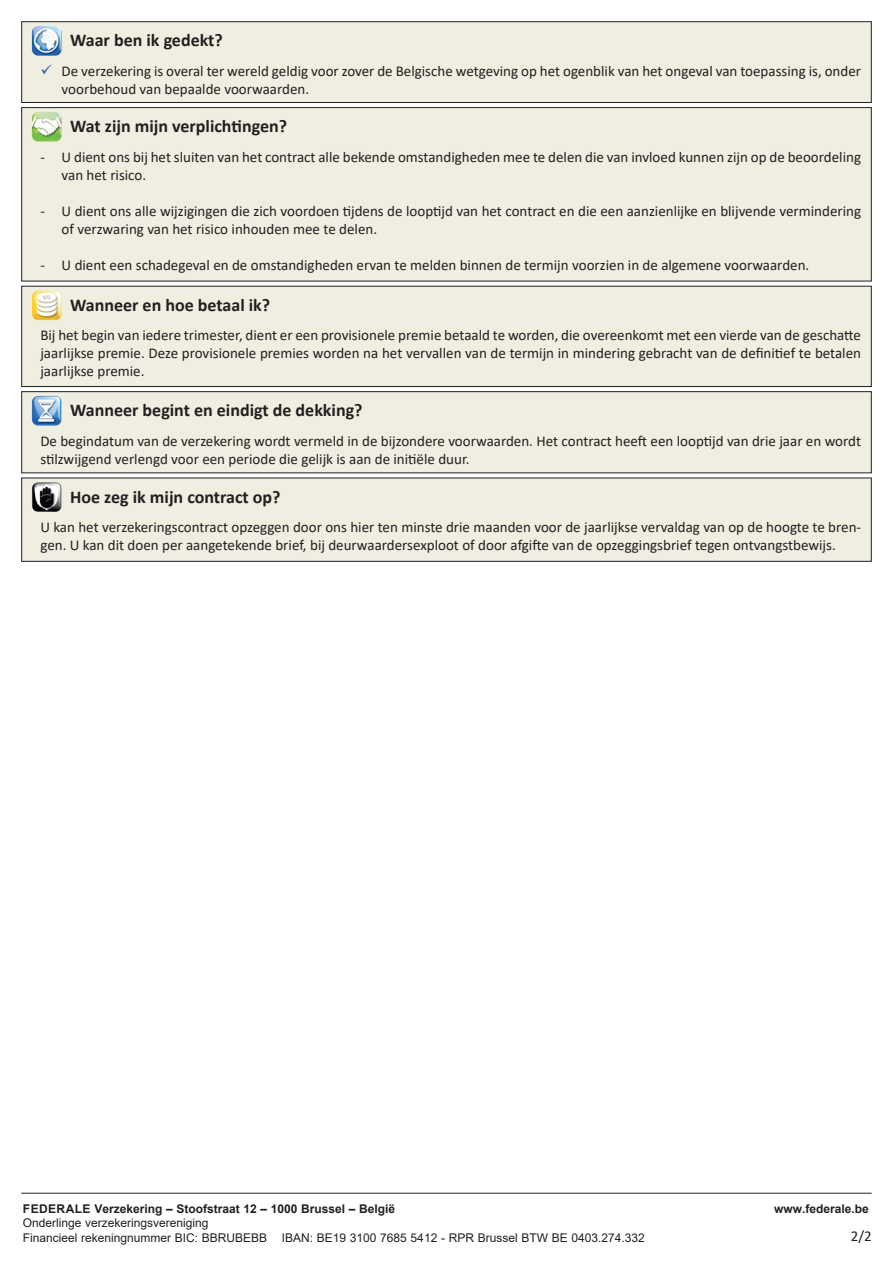
<style>
.page{position:relative;width:893px;height:1263px;background:#fff}
.page>*{position:absolute;margin:0;border:0;box-sizing:border-box;transform-origin:0 0}
.t1{font:700 18px "Calibri";color:#231f20}
.t2{font:15px/18px "Calibri";color:#231f20}
.Normaal{font:12px "Arial";color:#231f20}
.Normaal-2{font:700 12px "Arial";color:#231f20}
.s1{color:#2960ad}
</style>
<div class="page">
<div style="left:21px;top:21px;width:851px;height:82px;background:#efeee1;border:1px solid #231f20"></div>
<img style="left:32px;top:26px;width:30px;height:30px">
<div style="left:21px;top:107px;width:851px;height:174px;background:#efeee1;border:1px solid #231f20"></div>
<img style="left:32px;top:112px;width:30px;height:30px">
<div style="left:21px;top:286px;width:851px;height:101px;background:#efeee1;border:1px solid #231f20"></div>
<div style="left:21px;top:391px;width:851px;height:82px;background:#efeee1;border:1px solid #231f20"></div>
<img style="left:32px;top:396px;width:30px;height:30px">
<div style="left:21px;top:477px;width:851px;height:85px;background:#efeee1;border:1px solid #231f20"></div>
<img style="left:32px;top:482px;width:30px;height:30px">
<hr style="left:21px;top:1193px;width:851px;height:1px;background:#231f20">
<img style="left:32px;top:290px;width:30px;height:30px">
<p class="t1" style="left:70px;top:28px;width:154px">Waar ben ik gedekt?</p>
<p class="t2" style="left:40px;top:61px;width:822px"><span class="s1">✓</span> De verzekering is overal ter wereld geldig voor zover de Belgische wetgeving op het ogenblik van het ongeval van toepassing is, onder</p>
<p class="t2" style="left:62px;top:79px;width:249px">voorbehoud van bepaalde voorwaarden.</p>
<p class="t1" style="left:70px;top:113px;width:218px">Wat zijn mijn verplichtingen?</p>
<p class="t2" style="left:40px;top:147px;width:822px">- U dient ons bij het sluiten van het contract alle bekende omstandigheden mee te delen die van invloed kunnen zijn op de beoordeling</p>
<p class="t2" style="left:62px;top:165px;width:86px">van het risico.</p>
<p class="t2" style="left:62px;top:201px;width:801px;text-indent:-21px">- U dient ons alle wijzigingen die zich voordoen tijdens de looptijd van het contract en die een aanzienlijke en blijvende vermindering of verzwaring van het risico inhouden mee te delen.</p>
<p class="t2" style="left:40px;top:255px;width:770px">- U dient een schadegeval en de omstandigheden ervan te melden binnen de termijn voorzien in de algemene voorwaarden.</p>
<p class="t1" style="left:70px;top:292px;width:202px">Wanneer en hoe betaal ik?</p>
<p class="t2" style="left:40px;top:326px;width:822px;text-align:justify">Bij het begin van iedere trimester, dient er een provisionele premie betaald te worden, die overeenkomt met een vierde van de geschatte jaarlijkse premie. Deze provisionele premies worden na het vervallen van de termijn in mindering gebracht van de definitief te betalen jaarlijkse premie.</p>
<p class="t1" style="left:70px;top:397px;width:294px">Wanneer begint en eindigt de dekking?</p>
<p class="t2" style="left:40px;top:431px;width:822px">De begindatum van de verzekering wordt vermeld in de bijzondere voorwaarden. Het contract heeft een looptijd van drie jaar en wordt stilzwijgend verlengd voor een periode die gelijk is aan de initiële duur.</p>
<p class="t1" style="left:70px;top:484px;width:212px">Hoe zeg ik mijn contract op?</p>
<p class="t2" style="left:40px;top:518px;width:822px">U kan het verzekeringscontract opzeggen door ons hier ten minste drie maanden voor de jaarlijkse vervaldag van op de hoogte te bren&shy;gen. U kan dit doen per aangetekende brief, bij deurwaardersexploot of door afgifte van de opzeggingsbrief tegen ontvangstbewijs.</p>
<p class="Normaal-2" style="left:23px;top:1200px;width:374px">FEDERALE Verzekering – Stoofstraat 12 – 1000 Brussel – België</p>
<p class="Normaal-2" style="left:774px;top:1200px;width:96px">www.federale.be</p>
<p class="Normaal" style="left:23px;top:1215px;width:187px">Onderlinge verzekeringsvereniging</p>
<p class="Normaal" style="left:23px;top:1229px;width:623px">Financieel rekeningnummer BIC: BBRUBEBB IBAN: BE19 3100 7685 5412 - RPR Brussel BTW BE 0403.274.332</p>
<p class="t2" style="left:851px;top:1226px;width:22px">2/2</p>
</div>
